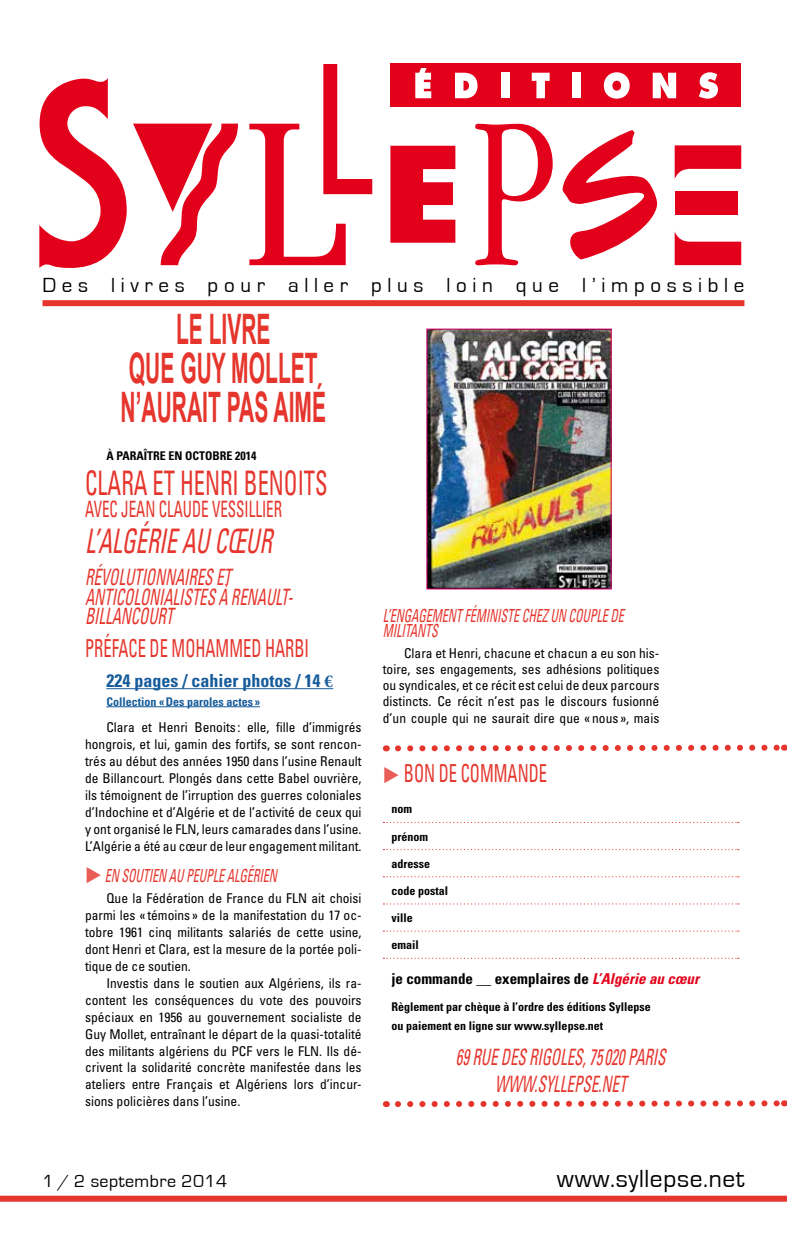
<style>
.page{position:relative;width:787px;height:1234px;background:#fff}
.page>*{position:absolute;margin:0;border:0;box-sizing:border-box;transform-origin:0 0}
.t1{font:700 42px/39px "Arial";color:#e5352c;text-align:center;scale:.5 1}
.t2{font:condensed 33.75px "Univers";color:#e5352c;scale:.67 1}
.t3{font:italic condensed 33.75px "Univers";color:#e5352c;scale:.67 1}
.t4{font:25.5px "Eurostile";letter-spacing:.025em;color:#000}
.t5{font:condensed 24.75px "Univers";color:#e5352c;scale:.67 1}
.t6{font:italic condensed 22.5px/19.5px "Univers";color:#e5352c;scale:.67 1}
.t7{font:condensed 22.5px "Univers";color:#e5352c;scale:.67 1}
.t8{font:21px "Eurostile";letter-spacing:.27em;color:#000}
.t9{font:italic condensed 18px/15px "Univers";color:#e5352c;scale:.67 1}
.t10{font:700 condensed 18px "Univers";color:#165b9a}
.t11{font:18px "Eurostile";letter-spacing:.025em;color:#000}
.t12{font:700 condensed 15px "Univers";color:#000}
.t13{font:condensed 13.5px/17px "Univers";color:#000;text-align:justify}
.t14{font:700 condensed 12px/18.6px "Univers";color:#000}
.t15{font:700 condensed 12px "Univers";color:#165b9a}
.s1{font-family:"Minion Pro";font-stretch:normal}
.s2{color:#ea5d56}
.s3{font-style:italic;color:#e2001a}
</style>
<div class="page">
<div style="left:0;top:1195px;width:787px;height:6px;background:#e5352c"></div>
<div style="left:390px;top:64px;width:351px;height:43px;background:#e2001a"></div>
<svg style="left:415px;top:68px;width:16px;height:30px"></svg>
<svg style="left:455px;top:73px;width:22px;height:25px"></svg>
<div style="left:501px;top:73px;width:8px;height:25px;background:#fff"></div>
<svg style="left:532px;top:73px;width:17px;height:25px"></svg>
<div style="left:572px;top:73px;width:8px;height:25px;background:#fff"></div>
<svg style="left:604px;top:72px;width:25px;height:27px"></svg>
<svg style="left:652px;top:73px;width:24px;height:25px"></svg>
<svg style="left:699px;top:72px;width:19px;height:27px"></svg>
<svg style="left:390px;top:146px;width:65px;height:97px;background:#e6283d"></svg>
<svg style="left:133px;top:124px;width:105px;height:141px"></svg>
<svg style="left:562px;top:130px;width:95px;height:129px"></svg>
<svg style="left:475px;top:124px;width:77px;height:141px"></svg>
<svg style="left:249px;top:64px;width:123px;height:201px"></svg>
<svg style="left:39px;top:78px;width:88px;height:190px"></svg>
<div style="left:674px;top:191px;width:63px;height:24px;background:#e2001a"></div>
<svg style="left:674px;top:145px;width:67px;height:34px"></svg>
<svg style="left:674px;top:231px;width:67px;height:34px"></svg>
<div style="left:43px;top:300px;width:701px;height:6px;background:#e5352c"></div>
<hr style="left:106px;top:688px;width:227px;height:1px;background:#165b9a">
<hr style="left:106px;top:706px;width:154px;height:1px;background:#165b9a">
<img style="left:428px;top:330px;width:181px;height:257px">
<svg style="left:383px;top:821px;width:356px;height:1px"></svg>
<svg style="left:383px;top:849px;width:356px;height:1px"></svg>
<svg style="left:383px;top:876px;width:356px;height:1px"></svg>
<svg style="left:383px;top:903px;width:356px;height:1px"></svg>
<svg style="left:383px;top:930px;width:356px;height:1px"></svg>
<svg style="left:383px;top:957px;width:356px;height:1px"></svg>
<svg style="left:386px;top:744px;width:399px;height:8px"></svg>
<svg style="left:386px;top:1100px;width:399px;height:8px"></svg>
<h3 class="t8" style="left:43px;top:273px;width:703px">Des livres pour aller plus loin que l’impossible</h3>
<h1 class="t1" style="left:121px;top:311px;width:412px">LE LIVRE<br>QUE GUY MOLLET<br>N’AURAIT PAS AIMÉ</h1>
<p class="t14" style="left:106px;top:446px;width:152px">À PARAÎTRE EN OCTOBRE 2014</p>
<h2 class="t2" style="left:85px;top:461px;width:363px">CLARA ET HENRI BENOITS</h2>
<h3 class="t7" style="left:85px;top:495px;width:295px">AVEC JEAN CLAUDE VESSILLIER</h3>
<h2 class="t3" style="left:85px;top:519px;width:291px">L’ALGÉRIEAU CŒUR</h2>
<h3 class="t6" style="left:85px;top:567px;width:318px">RÉVOLUTIONNAIRESET<br>ANTICOLONIALISTESÀ RENAULT-<br>BILLANCOURT</h3>
<h3 class="t5" style="left:85px;top:632px;width:336px">PRÉFACE DE MOHAMMED HARBI</h3>
<h3 class="t10" style="left:106px;top:669px;width:228px">224 pages / cahier photos / 14 <span class="s1">€</span></h3>
<p class="t15" style="left:106px;top:693px;width:155px">Collection «Des paroles actes »</p>
<p class="t13" style="left:85px;top:718px;width:278px;text-indent:21px">Clara et Henri Benoits : elle, fille d’immigrés hongrois, et lui, gamin des fortifs, se sont rencon&shy;trés au début des années 1950 dans l’usine Renault de Billancourt. Plongés dans cette Babel ouvrière, ils témoignent de l’irruption des guerres coloniales d’Indochine et d’Algérie et de l’activité de ceux qui y ont organisé le FLN, leurs camarades dans l’usine.<br>L’Algérie a été au cœur de leur engagement militant.</p>
<h3 class="t9" style="left:85px;top:867px;width:293px"><span class="s2">◆</span> EN SOUTIEN AU PEUPLEALGÉRIEN</h3>
<p class="t13" style="left:85px;top:889px;width:278px;text-indent:21px">Que la Fédération de France du FLN ait choisi parmi les « témoins » de la manifestation du 17 oc&shy;tobre 1961 cinq militants salariés de cette usine, dont Henri et Clara, est la mesure de la portée poli&shy;tique de ce soutien.</p>
<p class="t13" style="left:85px;top:974px;width:278px;text-indent:21px">Investis dans le soutien aux Algériens, ils ra&shy;content les conséquences du vote des pouvoirs spéciaux en 1956 au gouvernement socialiste de Guy Mollet, entraînant le départ de la quasi-totalité des militants algériens du PCF vers le FLN. Ils dé&shy;crivent la solidarité concrète manifestée dans les ateliers entre Français et Algériens lors d’incur&shy;sions policières dans l’usine.</p>
<h3 class="t9" style="left:383px;top:608px;width:367px">L’ENGAGEMENTFÉMINISTECHEZUN COUPLEDE<br>MILITANTS</h3>
<p class="t13" style="left:383px;top:644px;width:278px;line-height:16.2px;text-indent:21px">Clara et Henri, chacune et chacun a eu son his&shy;toire, ses engagements, ses adhésions politiques ou syndicales, et ce récit est celui de deux parcours distincts. Ce récit n’est pas le discours fusionné d’un couple qui ne saurait dire que «nous », mais</p>
<h3 class="t5" style="left:383px;top:757px;width:246px"><span class="s2">◆</span> BON DE COMMANDE</h3>
<p class="t14" style="left:391px;top:799px;width:22px">nom</p>
<p class="t14" style="left:391px;top:826px;width:38px">prénom</p>
<p class="t14" style="left:391px;top:853px;width:40px">adresse</p>
<p class="t14" style="left:391px;top:881px;width:58px">code postal</p>
<p class="t14" style="left:391px;top:908px;width:23px">ville</p>
<p class="t14" style="left:391px;top:935px;width:29px">email</p>
<p class="t12" style="left:391px;top:969px;width:309px">je commande __ exemplaires de <span class="s3">L’Algérie au cœur</span></p>
<p class="t14" style="left:391px;top:997px;width:261px">Règlement par chèque à l’ordre des éditions Syllepse ou paiement en ligne sur www.syllepse.net</p>
<h3 class="t6" style="left:456px;top:1043px;width:321px;line-height:26.5px;text-align:center">69RUEDESRIGOLES,75 020PARIS<br>WWW.SYLLEPSE.NET</h3>
<h3 class="t11" style="left:43px;top:1171px;width:186px">1 / 2 septembre 2014</h3>
<h3 class="t4" style="left:557px;top:1164px;width:189px">www.syllepse.net</h3>
</div>
